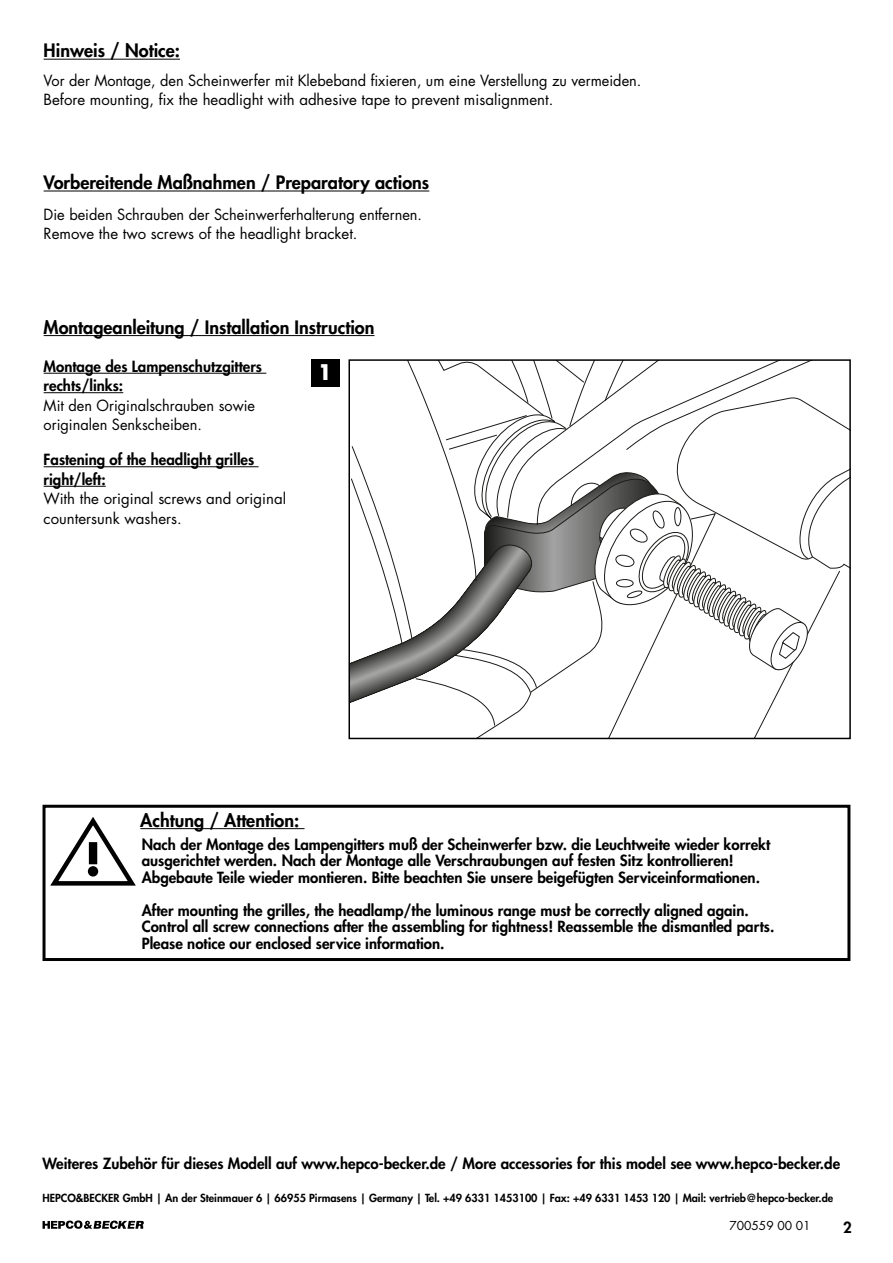
<style>
.page{position:relative;width:893px;height:1263px;background:#fff}
.page>*{position:absolute;margin:0;border:0;box-sizing:border-box;transform-origin:0 0}
.t1{font:700 21px "Futura Std";color:#fff}
.Headlines{font:800 18px "Futura Std";color:#000}
.Fließtext_heavy{font:800 18px "Futura Std";color:#000}
.Adresse___Kontakt{font:800 15px "Futura Std";color:#000}
.t2{font:15px "Futura Std";color:#000}
.t3{font:12px "Futura Std";color:#000}
.Adresse___Kontakt-2{font:800 10.8px "Futura Std";color:#000}
</style>
<div class="page">
<svg style="left:43px;top:1220px;width:101px;height:9px"></svg>
<svg style="left:351px;top:362px;width:497px;height:374px"></svg>
<div style="left:348px;top:359px;width:503px;height:380px;border:2px solid #000"></div>
<hr style="left:140px;top:828px;width:165px;height:1px;background:#000">
<div style="left:43px;top:805px;width:807px;height:156px;border:3px solid #000"></div>
<svg style="left:46px;top:815px;width:90px;height:73px"></svg>
<hr style="left:44px;top:191px;width:385px;height:1px;background:#000">
<div style="left:311px;top:359px;width:29px;height:28px;background:#000"></div>
<hr style="left:44px;top:335px;width:330px;height:1px;background:#000">
<hr style="left:44px;top:373px;width:222px;height:1px;background:#000">
<hr style="left:44px;top:392px;width:79px;height:1px;background:#000">
<hr style="left:44px;top:466px;width:215px;height:1px;background:#000">
<hr style="left:44px;top:486px;width:62px;height:1px;background:#000">
<hr style="left:44px;top:59px;width:136px;height:1px;background:#000">
<p class="Headlines" style="left:44px;top:39px;width:138px">Hinweis / Notice:</p>
<p class="t2" style="left:44px;top:70px;width:599px">Vor der Montage, den Scheinwerfer mit Klebeband fixieren, um eine Verstellung zu vermeiden.</p>
<p class="t2" style="left:44px;top:90px;width:511px">Before mounting, fix the headlight with adhesive tape to prevent misalignment.</p>
<p class="Headlines" style="left:44px;top:171px;width:387px">Vorbereitende Maßnahmen / Preparatory actions</p>
<p class="t2" style="left:44px;top:205px;width:380px">Die beiden Schrauben der Scheinwerferhalterung entfernen.</p>
<p class="t2" style="left:44px;top:224px;width:315px">Remove the two screws of the headlight bracket.</p>
<p class="Headlines" style="left:44px;top:316px;width:332px">Montageanleitung / Installation Instruction</p>
<p class="Adresse___Kontakt" style="left:44px;top:357px;width:220px">Montage des Lampenschutzgitters</p>
<p class="Adresse___Kontakt" style="left:44px;top:376px;width:81px">rechts/links:</p>
<p class="t2" style="left:44px;top:396px;width:213px">Mit den Originalschrauben sowie</p>
<p class="t2" style="left:44px;top:415px;width:160px">originalen Senkscheiben.</p>
<p class="Adresse___Kontakt" style="left:44px;top:450px;width:212px">Fastening of the headlight grilles</p>
<p class="Adresse___Kontakt" style="left:44px;top:470px;width:64px">right/left:</p>
<p class="t2" style="left:44px;top:489px;width:244px">With the original screws and original</p>
<p class="t2" style="left:44px;top:509px;width:140px">countersunk washers.</p>
<p class="t1" style="left:318px;top:358px;width:16px">1</p>
<p class="Fließtext_heavy" style="left:140px;top:809px;width:161px">Achtung / Attention:</p>
<p class="Adresse___Kontakt" style="left:142px;top:835px;width:630px">Nach der Montage des Lampengitters muß der Scheinwerfer bzw. die Leuchtweite wieder korrekt</p>
<p class="Adresse___Kontakt" style="left:142px;top:851px;width:594px">ausgerichtet werden. Nach der Montage alle Verschraubungen auf festen Sitz kontrollieren!</p>
<p class="Adresse___Kontakt" style="left:142px;top:868px;width:620px">Abgebaute Teile wieder montieren. Bitte beachten Sie unsere beigefügten Serviceinformationen.</p>
<p class="Adresse___Kontakt" style="left:142px;top:901px;width:609px">After mounting the grilles, the headlamp/the luminous range must be correctly aligned again.</p>
<p class="Adresse___Kontakt" style="left:142px;top:917px;width:634px">Control all screw connections after the assembling for tightness! Reassemble the dismantled parts.</p>
<p class="Adresse___Kontakt" style="left:142px;top:934px;width:304px">Please notice our enclosed service information.</p>
<p class="Adresse___Kontakt" style="left:43px;top:1154px;width:799px">Weiteres Zubehör für dieses Modell auf www.hepco-becker.de / More accessories for this model see www.hepco-becker.de</p>
<p class="Adresse___Kontakt-2" style="left:43px;top:1191px;width:792px">HEPCO&amp;BECKER GmbH | An der Steinmauer 6 | 66955 Pirmasens | Germany | Tel. +49 6331 1453100 | Fax: +49 6331 1453 120 | Mail: vertrieb@hepco-becker.de</p>
<p class="t3" style="left:729px;top:1218px;width:83px">700559 00 01</p>
<p class="Adresse___Kontakt" style="left:843px;top:1218px;width:10px">2</p>
</div>
